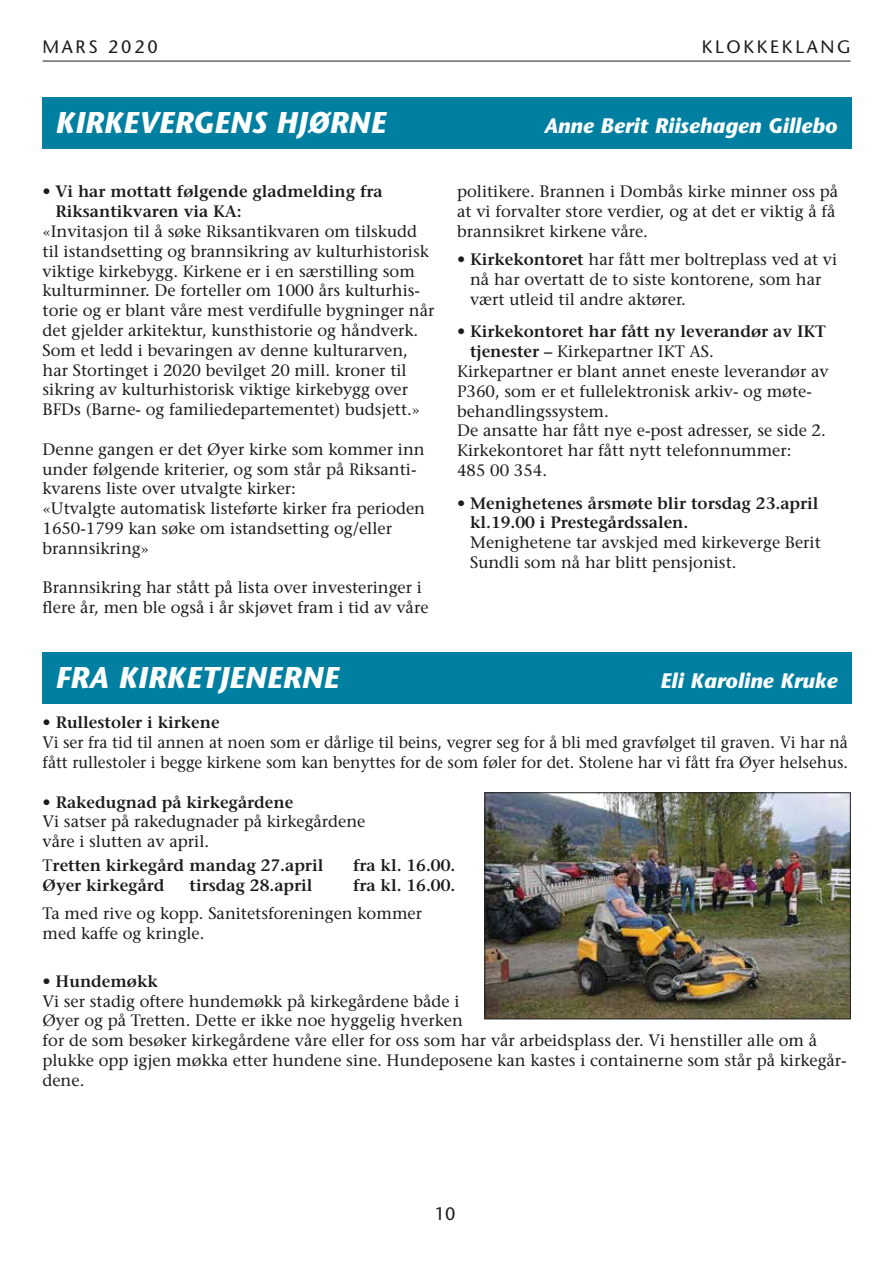
<style>
.page{position:relative;width:893px;height:1263px;background:#fff}
.page>*{position:absolute;margin:0;border:0;box-sizing:border-box;transform-origin:0 0}
.t1{font:italic 700 30px "Stone Sans Std";color:#feffff}
.t2{font:italic 700 21px "Stone Sans Std";color:#feffff}
.t3{font:500 18px "Stone Sans Std";letter-spacing:.15em;color:#1b1c1c}
.t4{font:500 16.5px/19.8px "Stone Serif Std";color:#1b1c1c}
.t5{font:600 16.5px/19.8px "Stone Serif Std";color:#1b1c1c}
.t6{font:500 16.5px/19.8px "Stone Serif Std";color:#1b1c1c;scale:.96 1}
.s1{font-weight:500}
.s2{font-weight:600}
</style>
<div class="page">
<hr style="left:43px;top:61px;width:807px;height:1px;background:#1b1c1c">
<div style="left:43px;top:98px;width:809px;height:51px;background:#007fa1"></div>
<div style="left:43px;top:653px;width:809px;height:51px;background:#007fa1"></div>
<img style="left:486px;top:794px;width:363px;height:223px">
<div style="left:484px;top:792px;width:367px;height:227px;border:1px solid #1b1c1c"></div>
<p class="t3" style="left:43px;top:36px;width:117px">MARS 2020</p>
<p class="t3" style="left:702px;top:36px;width:150px">KLOKKEKLANG</p>
<h1 class="t1" style="left:55px;top:104px;width:332px">KIRKEVERGENS HJØRNE</h1>
<p class="t2" style="left:544px;top:113px;width:295px">Anne Berit Riisehagen Gillebo</p>
<p class="t5" style="left:56px;top:182px;width:329px;text-indent:-13px"><span class="s1">•</span> Vi har mottatt følgende gladmelding fra<br>Riksantikvaren via KA:</p>
<p class="t4" style="left:43px;top:221px;width:393px">«Invitasjon til å søke Riksantikvaren om tilskudd til istandsetting og brannsikring av kulturhistorisk viktige kirkebygg. Kirkene er i en særstilling som kulturminner. De forteller om 1000 års kulturhis&shy;torie og er blant våre mest verdifulle bygninger når det gjelder arkitektur, kunsthistorie og håndverk.<br>Som et ledd i bevaringen av denne kulturarven, har Stortinget i 2020 bevilget 20 mill. kroner til sikring av kulturhistorisk viktige kirkebygg over BFDs (Barne- og familiedepartementet) budsjett.»</p>
<p class="t4" style="left:43px;top:439px;width:384px">Denne gangen er det Øyer kirke som kommer inn under følgende kriterier, og som står på Riksanti&shy;kvarens liste over utvalgte kirker:<br>«Utvalgte automatisk listeførte kirker fra perioden 1650-1799 kan søke om istandsetting og/eller brannsikring»</p>
<p class="t4" style="left:43px;top:578px;width:387px">Brannsikring har stått på lista over investeringer i flere år, men ble også i år skjøvet fram i tid av våre</p>
<p class="t4" style="left:457px;top:182px;width:383px">politikere. Brannen i Dombås kirke minner oss på at vi forvalter store verdier, og at det er viktig å få brannsikret kirkene våre.</p>
<p class="t4" style="left:470px;top:250px;width:369px;text-indent:-13px">• <span class="s2">Kirkekontoret</span> har fått mer boltreplass ved at vi nå har overtatt de to siste kontorene, som har vært utleid til andre aktører.</p>
<p class="t5" style="left:457px;top:322px;width:370px"><span class="s1">•</span> Kirkekontoret har fått ny leverandør av IKT</p>
<p class="t4" style="left:470px;top:342px;width:245px"><span class="s2">tjenester –</span> Kirkepartner IKT AS.</p>
<p class="t4" style="left:457px;top:361px;width:373px">Kirkepartner er blant annet eneste leverandør av</p>
<p class="t4" style="left:457px;top:381px;width:355px">P360, som er et fullelektronisk arkiv- og møte-</p>
<p class="t4" style="left:457px;top:401px;width:153px">behandlingssystem.</p>
<p class="t4" style="left:457px;top:421px;width:370px">De ansatte har fått nye e-post adresser, se side 2.</p>
<p class="t4" style="left:457px;top:441px;width:336px">Kirkekontoret har fått nytt telefonnummer:</p>
<p class="t4" style="left:457px;top:460px;width:91px">485 00 354.</p>
<p class="t5" style="left:470px;top:493px;width:350px;text-indent:-13px"><span class="s1">•</span> Menighetenes årsmøte blir torsdag 23.april kl.19.00 i Prestegårdssalen.</p>
<p class="t4" style="left:470px;top:533px;width:352px">Menighetene tar avskjed med kirkeverge Berit<br>Sundli som nå har blitt pensjonist.</p>
<h1 class="t1" style="left:55px;top:659px;width:285px">FRA KIRKETJENERNE</h1>
<p class="t2" style="left:660px;top:668px;width:178px">Eli Karoline Kruke</p>
<p class="t5" style="left:43px;top:713px;width:179px">• Rullestoler i kirkene</p>
<p class="t6" style="left:43px;top:732px;width:840px">Vi ser fra tid til annen at noen som er dårlige til beins, vegrer seg for å bli med gravfølget til graven. Vi har nå fått rullestoler i begge kirkene som kan benyttes for de som føler for det. Stolene har vi fått fra Øyer helsehus.</p>
<p class="t5" style="left:43px;top:792px;width:252px">• Rakedugnad på kirkegårdene</p>
<p class="t4" style="left:43px;top:812px;width:324px">Vi satser på rakedugnader på kirkegårdene våre i slutten av april.</p>
<p class="t5" style="left:43px;top:855px;width:282px"><span class="s1">T</span>retten kirkegård mandag 27.april</p>
<p class="t5" style="left:353px;top:855px;width:104px">fra kl. 16.00.</p>
<p class="t5" style="left:43px;top:875px;width:124px">Øyer kirkegård</p>
<p class="t5" style="left:190px;top:875px;width:125px">tirsdag 28.april</p>
<p class="t5" style="left:353px;top:875px;width:104px">fra kl. 16.00.</p>
<p class="t4" style="left:43px;top:904px;width:381px">Ta med rive og kopp. Sanitetsforeningen kommer med kaffe og kringle.</p>
<p class="t5" style="left:43px;top:971px;width:117px">• Hundemøkk</p>
<p class="t4" style="left:43px;top:991px;width:806px">Vi ser stadig oftere hundemøkk på kirkegårdene både i<br>Øyer og på Tretten. Dette er ikke noe hyggelig hverken<br>for de som besøker kirkegårdene våre eller for oss som har vår arbeidsplass der. Vi henstiller alle om å plukke opp igjen møkka etter hundene sine. Hundeposene kan kastes i containerne som står på kirkegår&shy;dene.</p>
<p class="t3" style="left:435px;top:1203px;width:22px">10</p>
</div>
